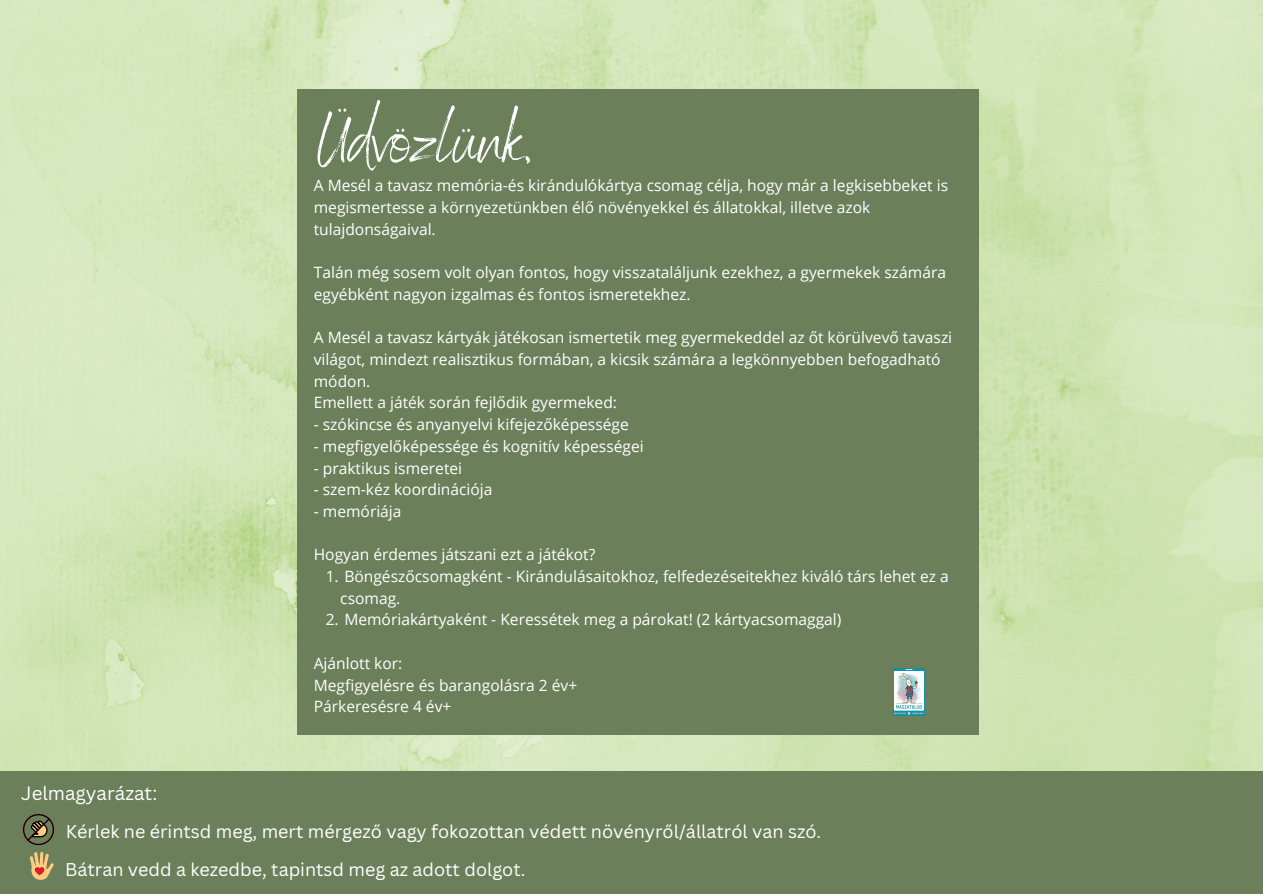
<style>
.page{position:relative;width:1263px;height:894px;background:#fff}
.page>*{position:absolute;margin:0;border:0;box-sizing:border-box;transform-origin:0 0}
.t1{font:70.8px "Benedict";color:#fff}
.t2{font:18.75px "Canva Sans";color:#fff}
.t3{font:18px/37.5px "Canva Sans";color:#fff}
.t4{font:15.6px/21.8px "Open Sans";color:#fff}
</style>
<div class="page">
<img style="left:0;top:0;width:1263px;height:770px">
<div style="left:0;top:770px;width:1263px;height:123px;background:#6a7f5a"></div>
<div style="left:298px;top:89px;width:681px;height:646px;background:#6a7f5a"></div>
<img style="left:893px;top:668px;width:32px;height:47px">
<svg style="left:23px;top:814px;width:31px;height:65px"></svg>
<h1 class="t1" style="left:317px;top:94px;width:214px">Üdvözlünk,</h1>
<p class="t4" style="left:314px;top:174px;width:636px">A Mesél a tavasz memória-és kirándulókártya csomag célja, hogy már a legkisebbeket is megismertesse a környezetünkben élő növényekkel és állatokkal, illetve azok tulajdonságaival.</p>
<p class="t4" style="left:314px;top:261px;width:634px">Talán még sosem volt olyan fontos, hogy visszataláljunk ezekhez, a gyermekek számára egyébként nagyon izgalmas és fontos ismeretekhez.</p>
<p class="t4" style="left:314px;top:326px;width:640px">A Mesél a tavasz kártyák játékosan ismertetik meg gyermekeddel az őt körülvevő tavaszi világot, mindezt realisztikus formában, a kicsik számára a legkönnyebben befogadható módon.<br>Emellett a játék során fejlődik gyermeked:</p>
<p class="t4" style="left:314px;top:413px;width:317px">- szókincse és anyanyelvi kifejezőképessége</p>
<p class="t4" style="left:314px;top:435px;width:331px">- megfigyelőképessége és kognitív képességei</p>
<p class="t4" style="left:314px;top:456px;width:150px">- praktikus ismeretei</p>
<p class="t4" style="left:314px;top:478px;width:180px">- szem-kéz koordinációja</p>
<p class="t4" style="left:314px;top:500px;width:89px">- memóriája</p>
<p class="t4" style="left:314px;top:543px;width:283px">Hogyan érdemes játszani ezt a játékot?</p>
<p class="t4" style="left:340px;top:565px;width:610px;text-indent:-15px">1. Böngészőcsomagként - Kirándulásaitokhoz, felfedezéseitekhez kiváló társ lehet ez a csomag.</p>
<p class="t4" style="left:326px;top:608px;width:517px">2. Memóriakártyaként - Keressétek meg a párokat! (2 kártyacsomaggal)</p>
<p class="t4" style="left:314px;top:651px;width:265px">Ajánlott kor:<br>Megfigyelésre és barangolásra 2 év+<br>Párkeresésre 4 év+</p>
<p class="t2" style="left:21px;top:780px;width:137px">Jelmagyarázat:</p>
<p class="t3" style="left:65px;top:812px;width:758px">Kérlek ne érintsd meg, mert mérgező vagy fokozottan védett növényről/állatról van szó.<br>Bátran vedd a kezedbe, tapintsd meg az adott dolgot.</p>
</div>
